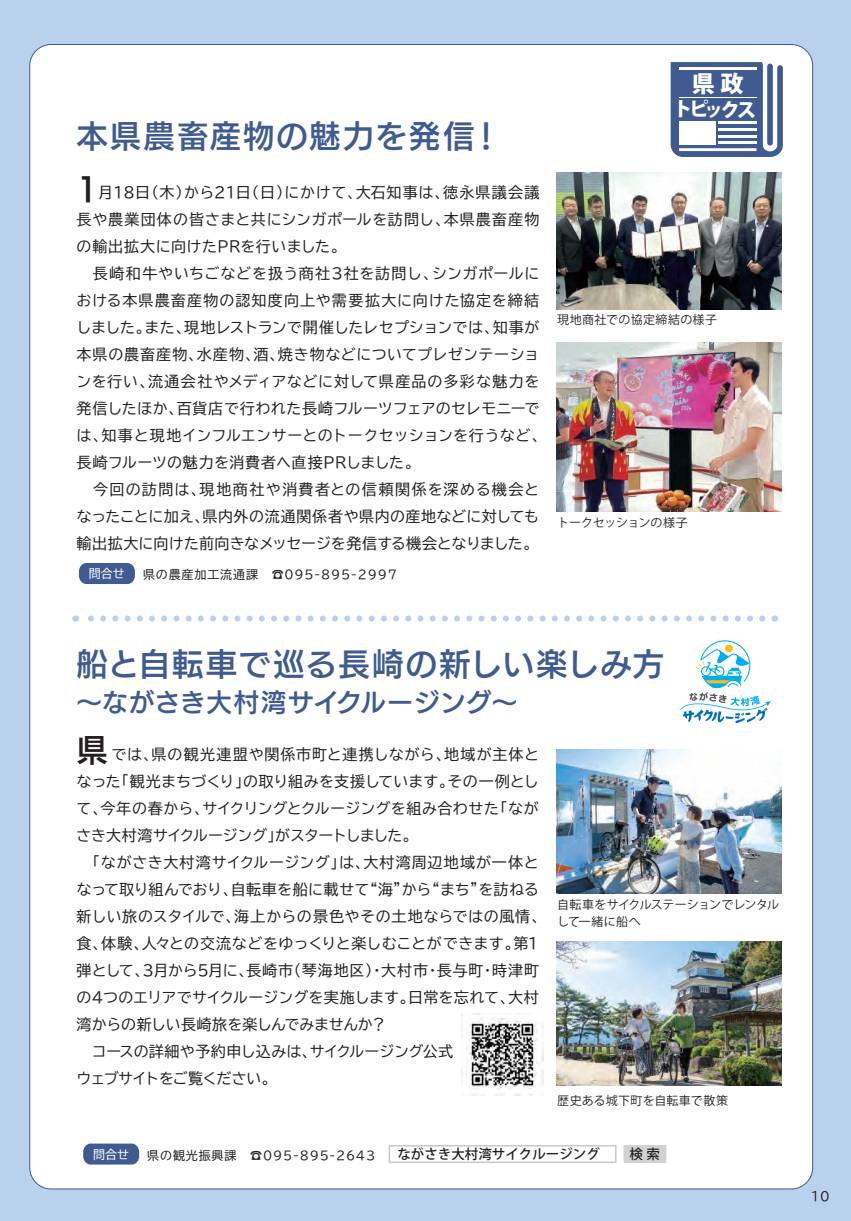
<style>
.page{position:relative;width:851px;height:1221px;background:#fff}
.page>*{position:absolute;margin:0;border:0;box-sizing:border-box;transform-origin:0 0}
.t1{font:31.5px "UD Kakugo Large Pr 6 N DB";letter-spacing:.05em;color:#405b90}
.t2{font:31.5px "UD Kakugo Large Pr 6 N DB";color:#231f20}
.t3{font:25.5px "UD Kakugo Large Pr 6 N DB";letter-spacing:.03em;color:#405b90}
.t4{font:800 19.5px "Koz Go Pro";color:#fff}
.t5{font:15px/27px "TBUD Go Std";letter-spacing:.025em;color:#231f20}
.t6{font:500 13.5px "Koz Go Pro";color:#231f20}
.t7{font:12.6px "TBUD Go Std";color:#231f20}
.t8{font:12px "TBUD Go Std";letter-spacing:.07em;color:#231f20}
.t9{font:12px/16.5px "Koz Go Pr 6 N";letter-spacing:-.02em;color:#231f20}
.t10{font:12px "Koz Go Pr 6 N";letter-spacing:.015em;color:#231f20}
.t11{font:12px "TBUD Go Std";color:#fff}
.s1{font-family:"Hira Kaku Pro W3"}
</style>
<div class="page">
<div style="left:0;top:0;width:850px;height:1220px;background:#b9d1ec"></div>
<div style="left:30px;top:45px;width:782px;height:1143px;background:#fff;border-radius:21px"></div>
<svg style="left:75px;top:615px;width:687px;height:6px"></svg>
<svg style="left:79px;top:563px;width:56px;height:21px"></svg>
<svg style="left:83px;top:1143px;width:56px;height:21px"></svg>
<div style="left:388px;top:1144px;width:228px;height:18px;background:#fff;border:2px solid #c7c8ca"></div>
<div style="left:623px;top:1144px;width:43px;height:18px;background:#d1d2d4;border:2px solid #d1d2d4"></div>
<img style="left:556px;top:342px;width:225px;height:169px">
<img style="left:556px;top:173px;width:225px;height:136px">
<img style="left:556px;top:749px;width:225px;height:144px">
<img style="left:461px;top:1013px;width:82px;height:82px">
<img style="left:556px;top:941px;width:225px;height:144px">
<svg style="left:680px;top:640px;width:91px;height:84px"></svg>
<svg style="left:670px;top:62px;width:112px;height:95px"></svg>
<h1 class="t1" style="left:77px;top:119px;width:427px">本県農畜産物の魅力を発信！</h1>
<p class="t5" style="left:77px;top:179px;width:471px">　 月18日（木）から21日（日）にかけて、大石知事は、徳永県議会議長や農業団体の皆さまと共にシンガポールを訪問し、本県農畜産物の輸出拡大に向けたPRを行いました。<br>　長崎和牛やいちごなどを扱う商社3社を訪問し、シンガポールにおける本県農畜産物の認知度向上や需要拡大に向けた協定を締結しました。また、現地レストランで開催したレセプションでは、知事が本県の農畜産物、水産物、酒、焼き物などについてプレゼンテーションを行い、流通会社やメディアなどに対して県産品の多彩な魅力を発信したほか、百貨店で行われた長崎フルーツフェアのセレモニーでは、知事と現地インフルエンサーとのトークセッションを行うなど、長崎フルーツの魅力を消費者へ直接PRしました。</p>
<p class="t5" style="left:77px;top:476px;width:464px;text-align:justify;text-indent:17px">今回の訪問は、現地商社や消費者との信頼関係を深める機会となったことに加え、県内外の流通関係者や県内の産地などに対しても輸出拡大に向けた前向きなメッセージを発信する機会となりました。</p>
<p class="t11" style="left:89px;top:563px;width:38px">問合せ</p>
<p class="t8" style="left:143px;top:564px;width:255px">県の農産加工流通課　<span class="s1">☎</span>095-895-2997</p>
<h1 class="t2" style="left:77px;top:171px;width:24px">1</h1>
<h3 class="t4" style="left:673px;top:96px;width:85px;rotate:1deg">トピックス</h3>
<p class="t10" style="left:557px;top:312px;width:161px">現地商社での協定締結の様子</p>
<p class="t9" style="left:557px;top:514px;width:132px">トークセッションの様子</p>
<h1 class="t1" style="left:77px;top:646px;width:588px">船と自転車で巡る長崎の新しい楽しみ方</h1>
<h2 class="t3" style="left:77px;top:687px;width:442px">～ながさき大村湾サイクルージング～</h2>
<h1 class="t2" style="left:77px;top:732px;width:33px">県</h1>
<p class="t5" style="left:77px;top:740px;width:471px;text-indent:35px">では、県の観光連盟や関係市町と連携しながら、地域が主体となった「観光まちづくり」の取り組みを支援しています。その一例として、今年の春から、サイクリングとクルージングを組み合わせた「ながさき大村湾サイクルージング」がスタートしました。<br>　「ながさき大村湾サイクルージング」は、大村湾周辺地域が一体となって取り組んでおり、自転車を船に載せて“海”から“まち”を訪ねる新しい旅のスタイルで、海上からの景色やその土地ならではの風情、食、体験、人々との交流などをゆっくりと楽しむことができます。第1弾として、3月から5月に、長崎市（琴海地区）・大村市・長与町・時津町の4つのエリアでサイクルージングを実施します。日常を忘れて、大村湾からの新しい長崎旅を楽しんでみませんか？<br>　コースの詳細や予約申し込みは、サイクルージング公式<br>ウェブサイトをご覧ください。</p>
<p class="t5" style="left:77px;top:740px;width:16px">　</p>
<p class="t9" style="left:557px;top:896px;width:223px">自転車をサイクルステーションでレンタルして一緒に船へ</p>
<p class="t10" style="left:557px;top:1093px;width:172px">歴史ある城下町を自転車で散策</p>
<p class="t11" style="left:93px;top:1144px;width:38px">問合せ</p>
<p class="t8" style="left:147px;top:1145px;width:229px">県の観光振興課　<span class="s1">☎</span>095-895-2643</p>
<p class="t6" style="left:397px;top:1145px;width:204px">ながさき大村湾サイクルージング</p>
<p class="t6" style="left:629px;top:1145px;width:32px">検索</p>
<p class="t7" style="left:810px;top:1186px;width:21px">10</p>
</div>
